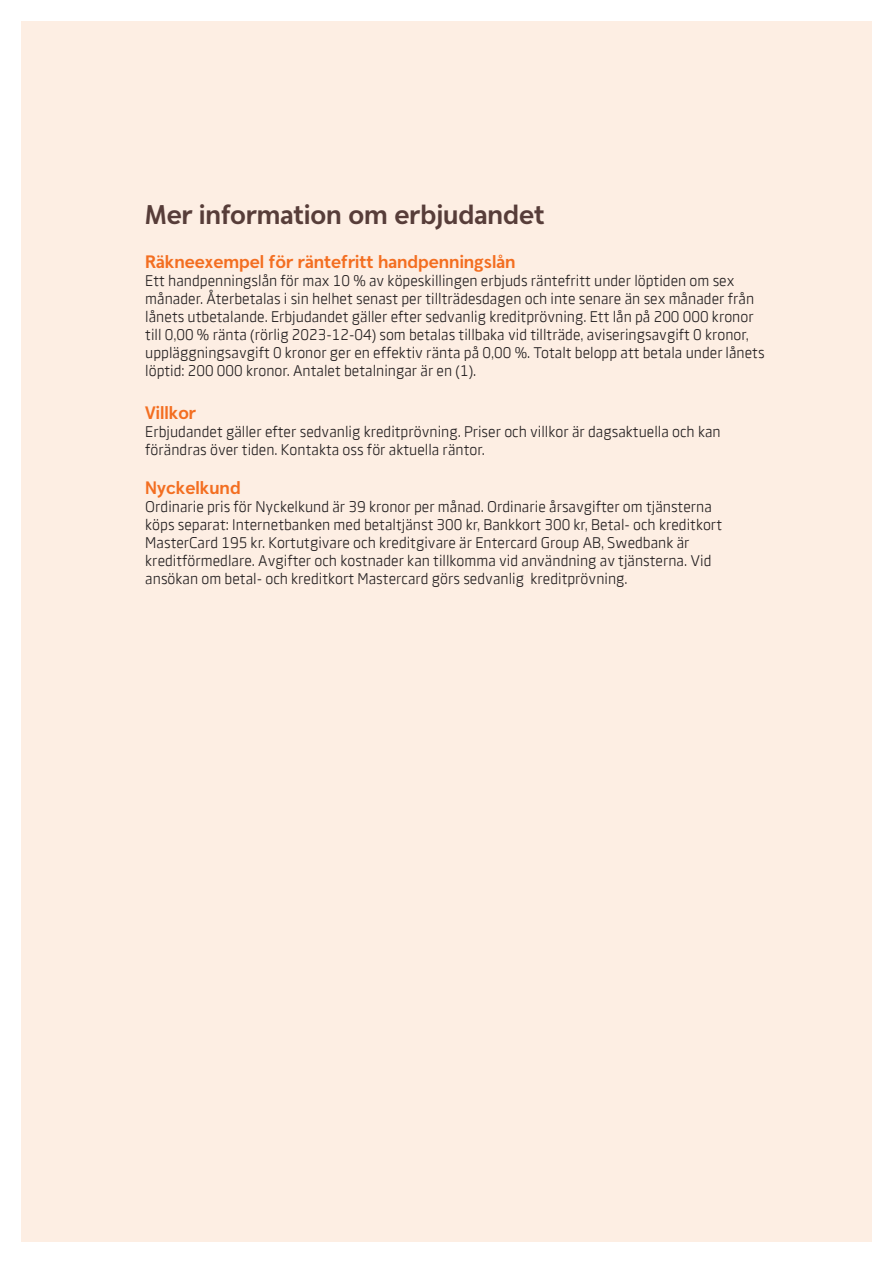
<style>
.page{position:relative;width:893px;height:1263px;background:#fff}
.page>*{position:absolute;margin:0;border:0;box-sizing:border-box;transform-origin:0 0}
.t1{font:700 27px "Swedbank Headline";color:#573d39}
.t2{font:700 18px "Swedbank Headline";color:#f36e21}
.t3{font:15px/18px "Swedbank Sans";color:#231f20}
</style>
<div class="page">
<div style="left:21px;top:21px;width:851px;height:1221px;background:#fdeee3"></div>
<h1 class="t1" style="left:145px;top:199px;width:401px">Mer information om erbjudandet</h1>
<p class="t2" style="left:145px;top:251px;width:372px">Räkneexempel för räntefritt handpenningslån</p>
<p class="t3" style="left:145px;top:271px;width:621px">Ett handpenningslån för max 10 % av köpeskillingen erbjuds räntefritt under löptiden om sex månader. Återbetalas i sin helhet senast per tillträdesdagen och inte senare än sex månader från lånets utbetalande. Erbjudandet gäller efter sedvanlig kreditprövning. Ett lån på 200 000 kronor till 0,00 % ränta (rörlig 2023-12-04) som betalas tillbaka vid tillträde, aviseringsavgift 0 kronor, uppläggningsavgift 0 kronor ger en effektiv ränta på 0,00 %. Totalt belopp att betala under lånets löptid: 200 000 kronor. Antalet betalningar är en (1).</p>
<p class="t2" style="left:145px;top:402px;width:52px">Villkor</p>
<p class="t3" style="left:145px;top:422px;width:577px">Erbjudandet gäller efter sedvanlig kreditprövning. Priser och villkor är dagsaktuella och kan förändras över tiden. Kontakta oss för aktuella räntor.</p>
<p class="t2" style="left:145px;top:477px;width:97px">Nyckelkund</p>
<p class="t3" style="left:145px;top:498px;width:578px">Ordinarie pris för Nyckelkund är 39 kronor per månad. Ordinarie årsavgifter om tjänsterna köps separat: Internetbanken med betaltjänst 300 kr, Bankkort 300 kr, Betal- och kreditkort MasterCard 195 kr. Kortutgivare och kreditgivare är Entercard Group AB, Swedbank är kreditförmedlare. Avgifter och kostnader kan tillkomma vid användning av tjänsterna. Vid ansökan om betal- och kreditkort Mastercard görs sedvanlig kreditprövning.</p>
</div>
